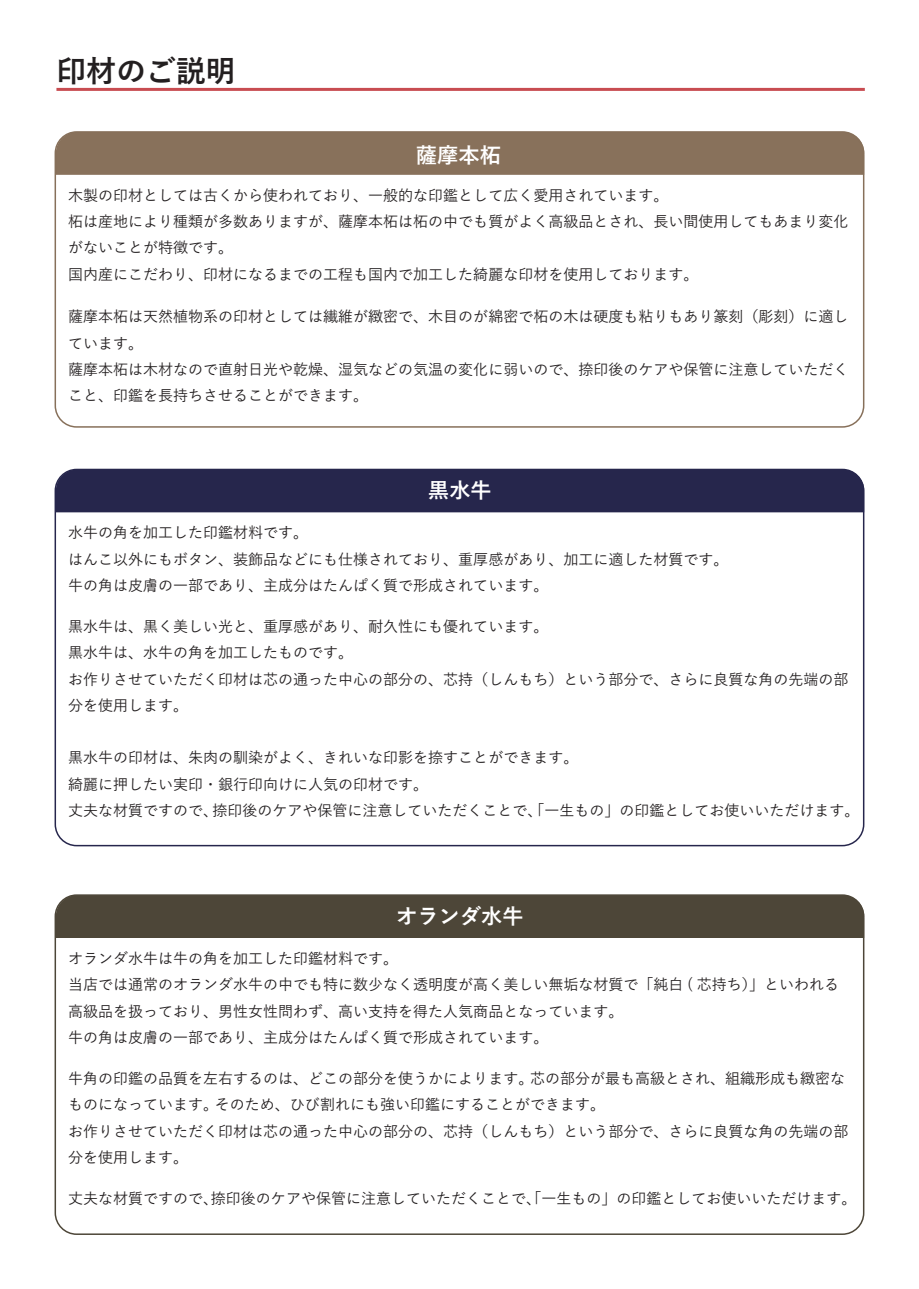
<style>
.page{position:relative;width:919px;height:1289px;background:#fff}
.page>*{position:absolute;margin:0;border:0;box-sizing:border-box;transform-origin:0 0}
.t1{font:700 30px "Yu Go";letter-spacing:-.005em;color:#231f20}
.t2{font:700 21.15px "Yu Go";color:#fff}
.t3{font:500 15.15px/26.2px "Yu Go";color:#231f20}
</style>
<div class="page">
<div style="left:56px;top:134px;width:808px;height:41px;background:#88715b"></div>
<div style="left:55px;top:131px;width:809px;height:296px;border:2px solid #87705a;border-radius:21px"></div>
<hr style="left:56px;top:88px;width:808px;height:3px;background:#c84c51">
<div style="left:58px;top:471px;width:806px;height:41px;background:#26264c"></div>
<div style="left:55px;top:468px;width:809px;height:378px;border:2px solid #26264c;border-radius:21px"></div>
<div style="left:56px;top:897px;width:808px;height:41px;background:#4d4638"></div>
<div style="left:55px;top:894px;width:809px;height:340px;border:2px solid #4d4638;border-radius:21px"></div>
<h1 class="t1" style="left:56px;top:54px;width:181px">印材のご説明</h1>
<h2 class="t2" style="left:416px;top:143px;width:87px">薩摩本柘</h2>
<p class="t3" style="left:68px;top:180px;width:781px">木製の印材としては古くから使われており、一般的な印鑑として広く愛用されています。<br>柘は産地により種類が多数ありますが、薩摩本柘は柘の中でも質がよく高級品とされ、長い間使用してもあまり変化がないことが特徴です。<br>国内産にこだわり、印材になるまでの工程も国内で加工した綺麗な印材を使用しております。</p>
<p class="t3" style="left:68px;top:302px;width:781px">薩摩本柘は天然植物系の印材としては繊維が緻密で、木目のが綿密で柘の木は硬度も粘りもあり篆刻（彫刻）に適しています。<br>薩摩本柘は木材なので直射日光や乾燥、湿気などの気温の変化に弱いので、捺印後のケアや保管に注意していただくこと、印鑑を長持ちさせることができます。</p>
<h2 class="t2" style="left:428px;top:478px;width:65px">黒水牛</h2>
<p class="t3" style="left:68px;top:517px;width:661px">水牛の角を加工した印鑑材料です。<br>はんこ以外にもボタン、装飾品などにも仕様されており、重厚感があり、加工に適した材質です。牛の角は皮膚の一部であり、主成分はたんぱく質で形成されています。</p>
<p class="t3" style="left:68px;top:611px;width:781px">黒水牛は、黒く美しい光と、重厚感があり、耐久性にも優れています。<br>黒水牛は、水牛の角を加工したものです。<br>お作りさせていただく印材は芯の通った中心の部分の、芯持（しんもち）という部分で、さらに良質な角の先端の部分を使用します。</p>
<p class="t3" style="left:68px;top:742px;width:793px">黒水牛の印材は、朱肉の馴染がよく、きれいな印影を捺すことができます。<br>綺麗に押したい実印・銀行印向けに人気の印材です。<br>丈夫な材質ですので、捺印後のケアや保管に注意していただくことで、「一生もの」の印鑑としてお使いいただけます。</p>
<h2 class="t2" style="left:396px;top:904px;width:129px">オランダ水牛</h2>
<p class="t3" style="left:68px;top:943px;width:772px">オランダ水牛は牛の角を加工した印鑑材料です。<br>当店では通常のオランダ水牛の中でも特に数少なく透明度が高く美しい無垢な材質で「純白 ( 芯持ち）」といわれる高級品を扱っており、男性女性問わず、高い支持を得た人気商品となっています。<br>牛の角は皮膚の一部であり、主成分はたんぱく質で形成されています。</p>
<p class="t3" style="left:68px;top:1063px;width:781px">牛角の印鑑の品質を左右するのは、どこの部分を使うかによります。芯の部分が最も高級とされ、組織形成も緻密なものになっています。そのため、ひび割れにも強い印鑑にすることができます。<br>お作りさせていただく印材は芯の通った中心の部分の、芯持（しんもち）という部分で、さらに良質な角の先端の部分を使用します。</p>
<p class="t3" style="left:68px;top:1183px;width:790px">丈夫な材質ですので、捺印後のケアや保管に注意していただくことで、「一生もの」の印鑑としてお使いいただけます。</p>
</div>
